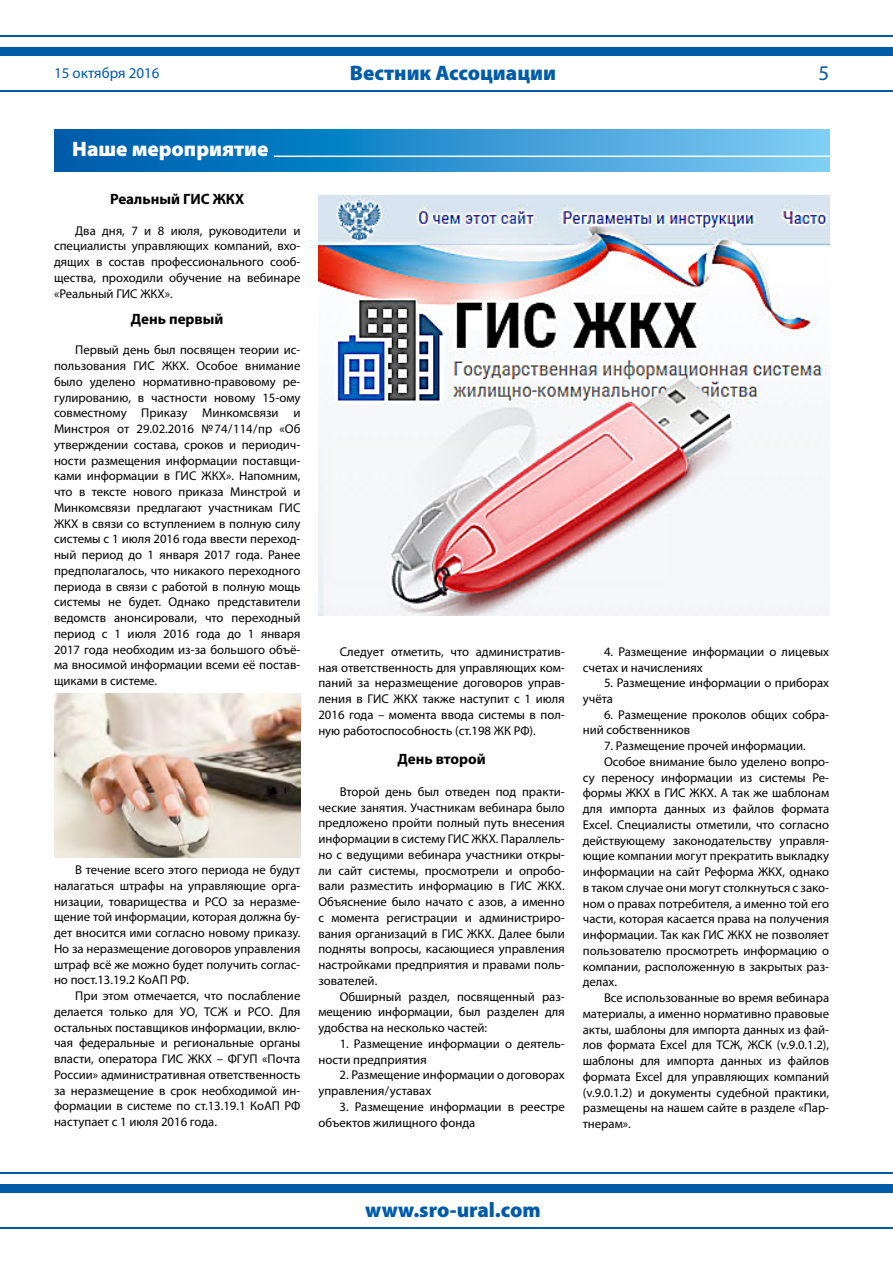
<style>
.page{position:relative;width:893px;height:1263px;background:#fff}
.page>*{position:absolute;margin:0;border:0;box-sizing:border-box;transform-origin:0 0}
.t1{font:900 21px "Myriad Pro";color:#005ba9}
.t2{font:900 21px "Myriad Pro";color:#fff}
.t3{font:21px "Myriad Pro";color:#005ba9}
.t4{font:700 15px "Myriad Pro";color:#000}
.t5{font:15px "Myriad Pro";color:#005ba9}
.t6{font:12.75px/15.8px "Myriad Pro";color:#000;text-align:justify}
</style>
<div class="page">
<svg style="left:54px;top:129px;width:775px;height:43px;background:#3092cf"></svg>
<hr style="left:274px;top:156px;width:556px;height:1px;background:#fff">
<div style="left:0;top:1184px;width:893px;height:8px;background:#005ba9"></div>
<hr style="left:0;top:1227px;width:893px;height:1px;background:#005ba9">
<hr style="left:0;top:1172px;width:893px;height:1px;background:#005ba9">
<div style="left:0;top:47px;width:893px;height:9px;background:#005ba9"></div>
<hr style="left:0;top:90px;width:893px;height:1px;background:#005ba9">
<hr style="left:0;top:35px;width:893px;height:1px;background:#005ba9">
<img style="left:318px;top:196px;width:511px;height:419px">
<img style="left:54px;top:693px;width:246px;height:164px">
<p class="t5" style="left:54px;top:64px;width:107px">15 октября 2016</p>
<h1 class="t1" style="left:350px;top:61px;width:208px">Вестник Ассоциации</h1>
<h1 class="t3" style="left:818px;top:60px;width:12px">5</h1>
<h1 class="t2" style="left:72px;top:137px;width:198px">Наше мероприятие</h1>
<p class="t4" style="left:110px;top:189px;width:136px">Реальный ГИС ЖКХ</p>
<p class="t6" style="left:54px;top:222px;width:248px;text-indent:21px">Два дня, 7 и 8 июля, руководители и специалисты управляющих компаний, вхо&shy;дящих в состав профессионального сооб&shy;щества, проходили обучение на вебинаре «Реальный ГИС</p>
<p class="t6" style="left:140px;top:285px;width:10px">ЖКХ</p>
<p class="t6" style="left:165px;top:285px;width:9px">».</p>
<p class="t4" style="left:131px;top:309px;width:94px">День первый</p>
<p class="t6" style="left:54px;top:342px;width:248px;text-indent:21px">Первый день был посвящен теории ис&shy;пользования ГИС</p>
<p class="t6" style="left:54px;top:358px;width:248px;text-indent:133px">. Особое внимание было уделено нормативно-правовому ре&shy;гулированию, в частности новому 15‑ому совместному Приказу Минкомсвязи и Минстроя от 29.02.2016 №74/114/пр «Об утверждении состава, сроков и периодич&shy;ности размещения информации поставщи&shy;ками информации в ГИС</p>
<p class="t6" style="left:162px;top:358px;width:10px">ЖКХ</p>
<p class="t6" style="left:54px;top:468px;width:248px;text-align:left;text-indent:172px">». Напомним, что в тексте нового приказа Минстрой и<br>Минкомсвязи предлагают участникам ГИС<br>ЖКХ</p>
<p class="t6" style="left:202px;top:468px;width:10px">ЖКХ</p>
<p class="t6" style="left:54px;top:515px;width:248px;text-indent:28px">в связи со вступлением в полную силу системы с 1 июля 2016 года ввести переход&shy;ный период до 1 января 2017 года. Ранее предполагалось, что никакого переходного периода в связи с работой в полную мощь системы не будет. Однако представители ведомств анонсировали, что переходный период с 1 июля 2016 года до 1 января 2017 года необходим из‑за большого объё&shy;ма вносимой информации всеми её постав&shy;щиками в системе.</p>
<p class="t6" style="left:54px;top:862px;width:248px;text-indent:21px">В течение всего этого периода не будут налагаться штрафы на управляющие орга&shy;низации, товарищества и РСО</p>
<p class="t6" style="left:54px;top:893px;width:248px;text-indent:179px">за неразме&shy;щение той информации, которая должна бу&shy;дет вносится ими согласно новому приказу.<br>Но за неразмещение договоров управления штраф всё же можно будет получить соглас&shy;но пост.13.19.2 КоАП РФ.</p>
<p class="t6" style="left:54px;top:988px;width:248px;text-indent:21px">При этом отмечается, что послабление делается только для УО, ТСЖ</p>
<p class="t6" style="left:54px;top:1003px;width:248px;text-indent:180px">и РСО. Для остальных поставщиков информации, вклю&shy;чая федеральные и региональные органы власти, оператора ГИС</p>
<p class="t6" style="left:188px;top:1051px;width:10px">ЖКХ</p>
<p class="t6" style="left:217px;top:1051px;width:28px">– ФГУП</p>
<p class="t6" style="left:54px;top:1051px;width:248px;text-indent:208px">«Почта России» административная ответственность за неразмещение в срок необходимой ин&shy;формации в системе по ст.13.19.1 КоАП РФ наступает с 1 июля 2016 года.</p>
<p class="t6" style="left:318px;top:643px;width:248px;text-indent:21px">Следует отметить, что административ&shy;ная ответственность для управляющих ком&shy;паний за неразмещение договоров управ&shy;ления в ГИС</p>
<p class="t6" style="left:393px;top:691px;width:10px">ЖКХ</p>
<p class="t6" style="left:318px;top:691px;width:248px;text-indent:104px">также наступит с 1 июля 2016 года – момента ввода системы в пол&shy;ную работоспособность (ст.198 ЖК РФ).</p>
<p class="t4" style="left:397px;top:749px;width:90px">День второй</p>
<p class="t6" style="left:318px;top:784px;width:248px;text-indent:21px">Второй день был отведен под практи&shy;ческие занятия. Участникам вебинара было предложено пройти полный путь внесения информации в систему ГИС</p>
<p class="t6" style="left:318px;top:831px;width:248px;text-indent:178px">. Параллель&shy;но с ведущими вебинара участники откры&shy;ли сайт системы, просмотрели и опробо&shy;вали разместить информацию в ГИС</p>
<p class="t6" style="left:471px;top:831px;width:10px">ЖКХ</p>
<p class="t6" style="left:538px;top:878px;width:10px">ЖКХ</p>
<p class="t6" style="left:318px;top:878px;width:248px;text-indent:244px">.<br>Объяснение было начато с азов, а именно с момента регистрации и администриро&shy;вания организаций в ГИС</p>
<p class="t6" style="left:318px;top:925px;width:248px;text-indent:173px">. Далее были подняты вопросы, касающиеся управления настройками предприятия и правами поль&shy;зователей.</p>
<p class="t6" style="left:318px;top:988px;width:248px;text-indent:21px">Обширный раздел, посвященный раз&shy;мещению информации, был разделен для удобства на несколько частей:</p>
<p class="t6" style="left:318px;top:1035px;width:248px;text-indent:21px">1. Размещение информации о деятель&shy;ности предприятия</p>
<p class="t6" style="left:318px;top:1067px;width:248px;text-indent:21px">2. Размещение информации о договорах управления/уставах</p>
<p class="t6" style="left:318px;top:1098px;width:248px;text-indent:21px">3. Размещение информации в реестре объектов жилищного фонда</p>
<p class="t6" style="left:467px;top:925px;width:10px">ЖКХ</p>
<p class="t6" style="left:583px;top:643px;width:248px;text-indent:21px">4. Размещение информации о лицевых счетах и начислениях</p>
<p class="t6" style="left:583px;top:675px;width:248px;text-indent:21px">5. Размещение информации о приборах учёта</p>
<p class="t6" style="left:583px;top:706px;width:248px;text-indent:21px">6. Размещение проколов общих собра&shy;ний собственников</p>
<p class="t6" style="left:604px;top:738px;width:203px">7. Размещение прочей информации.</p>
<p class="t6" style="left:604px;top:754px;width:227px">Особое внимание было уделено вопро-</p>
<p class="t6" style="left:583px;top:769px;width:248px">су переносу информации из системы Ре-</p>
<p class="t6" style="left:583px;top:785px;width:52px">формы ЖКХ</p>
<p class="t6" style="left:654px;top:785px;width:18px">в ГИС</p>
<p class="t6" style="left:689px;top:785px;width:10px">ЖКХ</p>
<p class="t6" style="left:583px;top:785px;width:248px;text-indent:131px">. А так же шаблонам для импорта данных из файлов формата Excel. Специалисты отметили, что согласно действующему законодательству управля&shy;ющие компании могут прекратить выкладку информации на сайт Реформа ЖКХ</p>
<p class="t6" style="left:583px;top:864px;width:248px;text-indent:200px">, однако в таком случае они могут столкнуться с зако&shy;ном о правах потребителя, а именно той его части, которая касается права на получения информации. Так как ГИС</p>
<p class="t6" style="left:728px;top:927px;width:10px">ЖКХ</p>
<p class="t6" style="left:583px;top:927px;width:248px;text-indent:173px">не позволяет пользователю просмотреть информацию о компании, расположенную в закрытых раз&shy;делах.</p>
<p class="t6" style="left:583px;top:990px;width:248px;text-indent:21px">Все использованные во время вебинара материалы, а именно нормативно правовые акты, шаблоны для импорта данных из фай&shy;лов формата Excel для ТСЖ, ЖСК</p>
<p class="t6" style="left:583px;top:1037px;width:248px;text-indent:194px">(v.9.0.1.2), шаблоны для импорта данных из файлов формата Excel для управляющих компаний (v.9.0.1.2) и документы судебной практики, размещены на нашем сайте в разделе «Пар&shy;тнерам».</p>
<h1 class="t1" style="left:365px;top:1197px;width:177px">www.sro-ural.com</h1>
</div>
